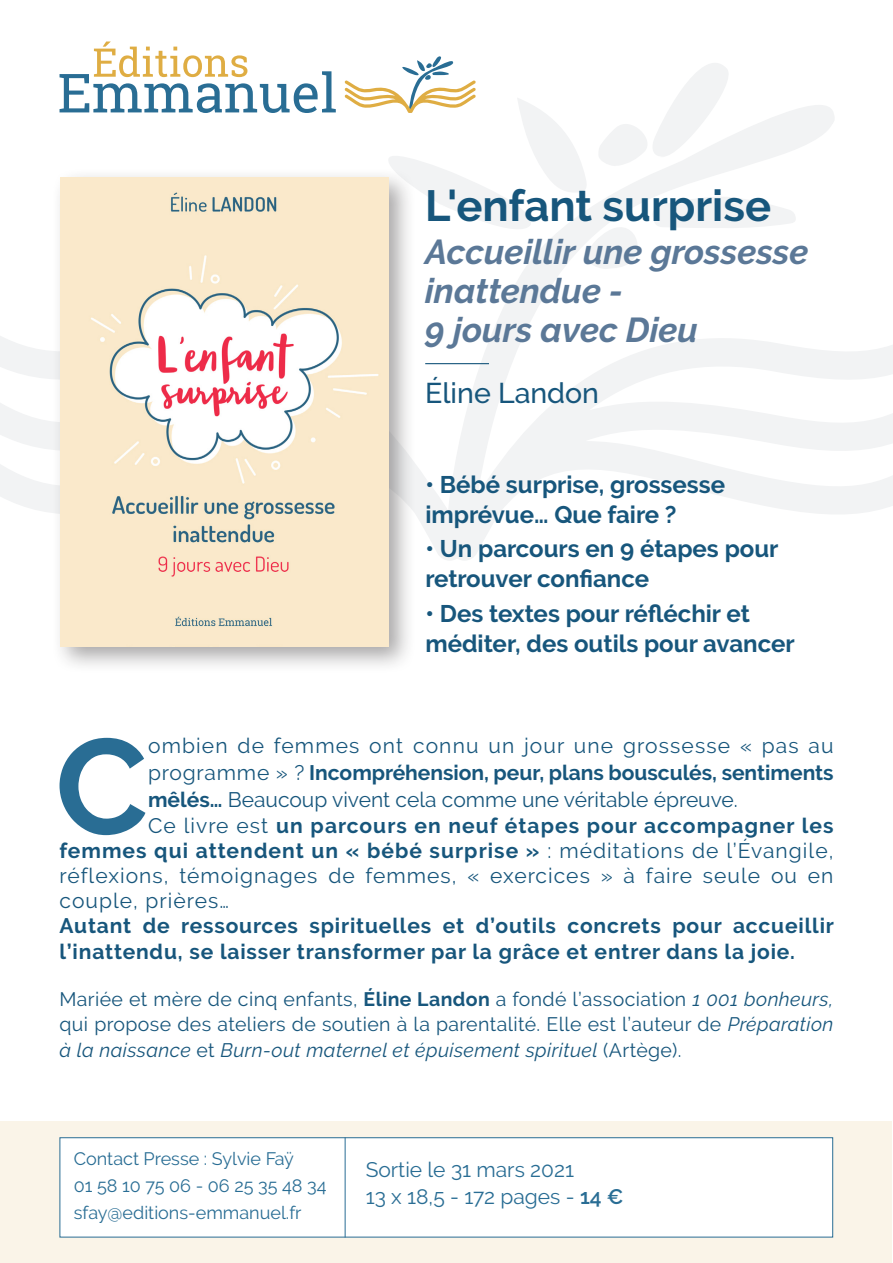
<style>
.page{position:relative;width:893px;height:1263px;background:#fff}
.page>*{position:absolute;margin:0;border:0;box-sizing:border-box;transform-origin:0 0}
._05_Texte_courant{font:700 135.15px "Raleway";color:#296d94}
._01_Titre_livre{font:700 43.5px "Raleway";color:#17567c}
._02_Sous_titre{font:italic 700 34.5px/39px "Raleway";color:#5b7897}
._03_Auteur{font:500 28.5px "Raleway";color:#17567c}
._04_Points_clés{font:700 24px/30px "Raleway";color:#17567c}
._05_Texte_courant-2{font:21px/25.2px "Raleway";letter-spacing:.03em;color:#17567c;text-align:justify}
.t1{font:700 21px/25.2px "Raleway";letter-spacing:.04em;color:#17567c}
._07_info_technique{font:21px "Raleway";color:#296d94}
.t2{font:19.5px/25.5px "Raleway";letter-spacing:.02em;color:#17567c;text-align:justify}
._07_info_technique-2{font:18px "Raleway";color:#296d94}
.s1{font-weight:700}
.s2{font-style:italic}
.s3{font-weight:600}
</style>
<div class="page">
<svg style="left:522px;top:105px;width:312px;height:168px"></svg>
<svg style="left:0;top:273px;width:893px;height:287px"></svg>
<svg style="left:344px;top:56px;width:452px;height:213px"></svg>
<svg style="left:60px;top:42px;width:276px;height:71px"></svg>
<hr style="left:425px;top:363px;width:64px;height:1px;background:#17567c">
<div style="left:51px;top:168px;width:365px;height:506px;background:#231f20;opacity:.4"></div>
<img style="left:61px;top:177px;width:328px;height:469px">
<div style="left:1px;top:1121px;width:891px;height:142px;background:#faf4e8"></div>
<div style="left:60px;top:1137px;width:773px;height:100px;background:#fff;border:1px solid #296d94"></div>
<hr style="left:345px;top:1137px;width:1px;height:100px;background:#296d94">
<p class="_01_Titre_livre" style="left:425px;top:180px;width:347px">L'enfant surprise</p>
<p class="_02_Sous_titre" style="left:425px;top:232px;width:385px">Accueillir une grossesse inattendue -<br>9 jours avec Dieu</p>
<p class="_03_Auteur" style="left:425px;top:377px;width:175px">Éline Landon</p>
<p class="_04_Points_clés" style="left:425px;top:470px;width:301px">• Bébé surprise, grossesse imprévue… Que faire ?</p>
<p class="_04_Points_clés" style="left:425px;top:534px;width:355px">• Un parcours en 9 étapes pour retrouver confiance</p>
<p class="_04_Points_clés" style="left:425px;top:598px;width:371px">• Des textes pour réfléchir et méditer, des outils pour avancer</p>
<p class="_05_Texte_courant" style="left:55px;top:709px;width:94px">C</p>
<p class="_05_Texte_courant-2" style="left:148px;top:732px;width:687px;line-height:27px">ombien de femmes ont connu un jour une grossesse « pas au programme » ? <span class="s1">Incompréhension, peur, plans bousculés, sentiments mêlés…</span> Beaucoup vivent cela comme une véritable épreuve.</p>
<p class="_05_Texte_courant-2" style="left:60px;top:812px;width:775px;text-indent:88px">Ce livre est <span class="s1">un parcours en neuf étapes pour accompagner les femmes qui attendent un « bébé surprise »</span> : méditations de l’Évangile, réflexions, témoignages de femmes, « exercices » à faire seule ou en couple, prières…</p>
<p class="t1" style="left:60px;top:913px;width:776px">Autant de ressources spirituelles et d’outils concrets pour accueillir l’inattendu, se laisser transformer par la grâce et entrer dans la joie.</p>
<p class="t2" style="left:60px;top:986px;width:775px">Mariée et mère de cinq enfants, <span class="s1">Éline Landon</span> a fondé l’association <span class="s2">1 001 bonheurs, </span>qui propose des ateliers de soutien à la parentalité. Elle est l’auteur de <span class="s2">Préparation à la naissance</span> et <span class="s2">Burn-out maternel et épuisement spirituel</span> (Artège).</p>
<p class="_07_info_technique-2" style="left:74px;top:1148px;width:222px">Contact Presse : Sylvie Faÿ</p>
<p class="_07_info_technique-2" style="left:74px;top:1175px;width:254px">01 58 10 75 06 - 06 25 35 48 34</p>
<p class="_07_info_technique-2" style="left:74px;top:1202px;width:229px">sfay@editions-emmanuel.fr</p>
<p class="_07_info_technique" style="left:366px;top:1158px;width:210px">Sortie le 31 mars 2021</p>
<p class="_07_info_technique" style="left:366px;top:1185px;width:259px">13 x 18,5 - 172 pages - <span class="s3">14 €</span></p>
</div>
